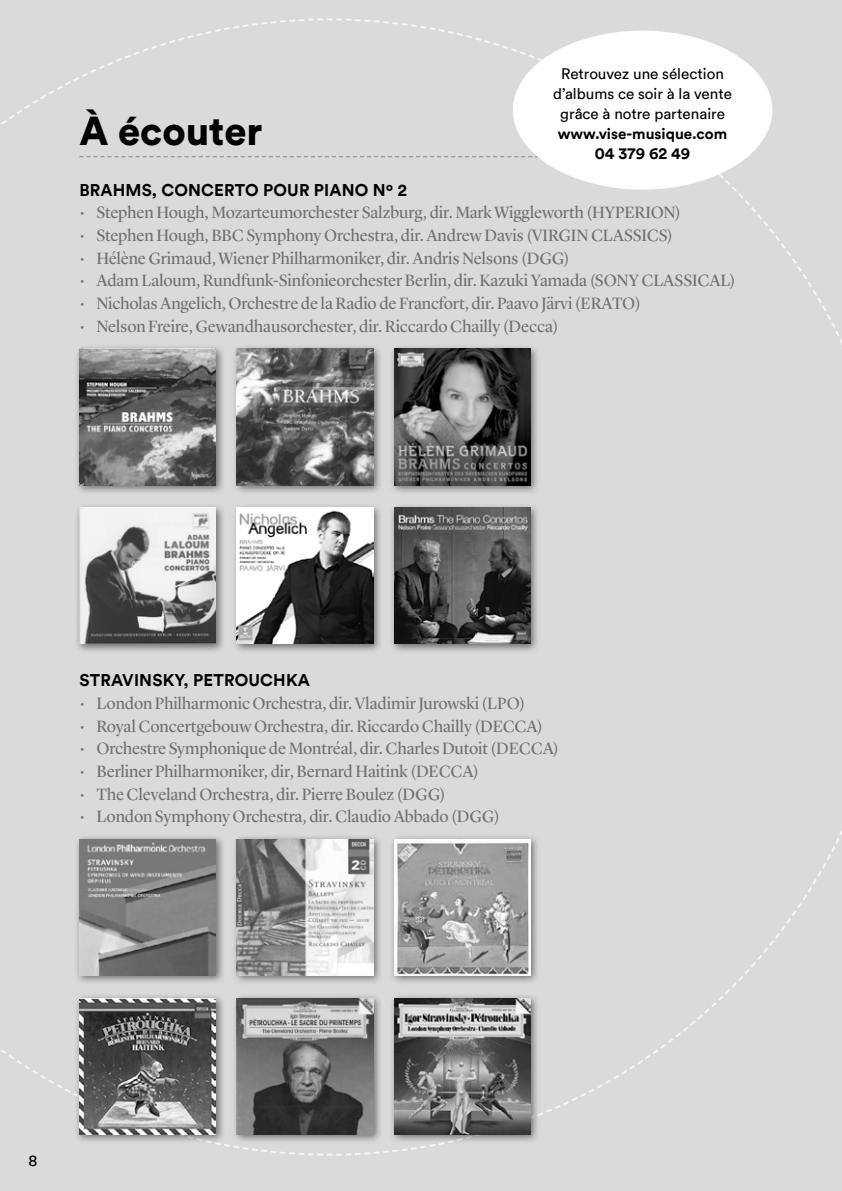
<style>
.page{position:relative;width:842px;height:1191px;background:#dadada}
.page>*{position:absolute;margin:0;border:0;box-sizing:border-box;transform-origin:0 0}
.t1{font:900 40px "Circular Std";color:#000}
.t2{font:17px "Lyon Display";letter-spacing:-.005em;color:#706f6f}
.t3{font:700 17px "Circular";letter-spacing:.01em;color:#000}
.t4{font:700 16.2px "Circular";color:#000}
.t5{font:16px "Circular";color:#000}
.t6{font:15.2px/19.8px "Circular";color:#000;text-align:center}
.t7{font:700 15.2px "Circular";color:#000}
</style>
<div class="page">
<svg style="left:79px;top:156px;width:458px;height:1px"></svg>
<div style="left:513px;top:31px;width:259px;height:159px;background:#fff;border-radius:50%"></div>
<div style="left:232px;top:344px;width:151px;height:151px;background:#000;opacity:.5"></div>
<img style="left:237px;top:349px;width:136px;height:136px">
<div style="left:389px;top:344px;width:152px;height:151px;background:#000;opacity:.5"></div>
<img style="left:394px;top:349px;width:136px;height:136px">
<div style="left:74px;top:344px;width:152px;height:151px;background:#000;opacity:.5"></div>
<img style="left:79px;top:349px;width:137px;height:136px">
<div style="left:232px;top:502px;width:151px;height:152px;background:#000;opacity:.5"></div>
<img style="left:237px;top:507px;width:136px;height:137px">
<div style="left:389px;top:502px;width:152px;height:152px;background:#000;opacity:.5"></div>
<img style="left:394px;top:507px;width:136px;height:137px">
<div style="left:74px;top:502px;width:152px;height:152px;background:#000;opacity:.5"></div>
<img style="left:79px;top:507px;width:137px;height:137px">
<div style="left:232px;top:834px;width:151px;height:151px;background:#000;opacity:.5"></div>
<img style="left:237px;top:839px;width:136px;height:136px">
<div style="left:389px;top:834px;width:152px;height:151px;background:#000;opacity:.5"></div>
<img style="left:394px;top:839px;width:136px;height:136px">
<div style="left:74px;top:834px;width:152px;height:151px;background:#000;opacity:.5"></div>
<img style="left:79px;top:839px;width:137px;height:136px">
<div style="left:232px;top:993px;width:151px;height:151px;background:#000;opacity:.5"></div>
<img style="left:237px;top:998px;width:136px;height:136px">
<div style="left:389px;top:993px;width:152px;height:151px;background:#000;opacity:.5"></div>
<img style="left:394px;top:998px;width:136px;height:136px">
<div style="left:74px;top:993px;width:152px;height:151px;background:#000;opacity:.5"></div>
<img style="left:79px;top:998px;width:137px;height:136px">
<p class="t6" style="left:553px;top:63px;width:180px">Retrouvez une sélection d’albums ce soir à la vente grâce à notre partenaire</p>
<p class="t7" style="left:558px;top:123px;width:171px">www.vise-musique.com</p>
<p class="t4" style="left:595px;top:142px;width:97px">04 379 62 49</p>
<h1 class="t1" style="left:79px;top:104px;width:185px">À écouter</h1>
<p class="t3" style="left:79px;top:178px;width:329px">BRAHMS, CONCERTO POUR PIANO Nº 2</p>
<p class="t2" style="left:79px;top:200px;width:603px">• Stephen Hough, Mozarteumorchester Salzburg, dir. Mark Wiggleworth (HYPERION)</p>
<p class="t2" style="left:79px;top:223px;width:595px">• Stephen Hough, BBC Symphony Orchestra, dir. Andrew Davis (VIRGIN CLASSICS)</p>
<p class="t2" style="left:79px;top:245px;width:492px">• Hélène Grimaud, Wiener Philharmoniker, dir. Andris Nelsons (DGG)</p>
<p class="t2" style="left:79px;top:268px;width:658px">• Adam Laloum, Rundfunk-Sinfonieorchester Berlin, dir. Kazuki Yamada (SONY CLASSICAL)</p>
<p class="t2" style="left:79px;top:291px;width:563px">• Nicholas Angelich, Orchestre de la Radio de Francfort, dir. Paavo Järvi (ERATO)</p>
<p class="t2" style="left:79px;top:313px;width:480px">• Nelson Freire, Gewandhausorchester, dir. Riccardo Chailly (Decca)</p>
<p class="t3" style="left:79px;top:668px;width:232px">STRAVINSKY, PETROUCHKA</p>
<p class="t2" style="left:79px;top:690px;width:447px">• London Philharmonic Orchestra, dir. Vladimir Jurowski (LPO)</p>
<p class="t2" style="left:79px;top:713px;width:465px">• Royal Concertgebouw Orchestra, dir. Riccardo Chailly (DECCA)</p>
<p class="t2" style="left:79px;top:736px;width:481px">• Orchestre Symphonique de Montréal, dir. Charles Dutoit (DECCA)</p>
<p class="t2" style="left:79px;top:758px;width:401px">• Berliner Philharmoniker, dir, Bernard Haitink (DECCA)</p>
<p class="t2" style="left:79px;top:781px;width:368px">• The Cleveland Orchestra, dir. Pierre Boulez (DGG)</p>
<p class="t2" style="left:79px;top:804px;width:422px">• London Symphony Orchestra, dir. Claudio Abbado (DGG)</p>
<p class="t5" style="left:28px;top:1149px;width:10px">8</p>
</div>
